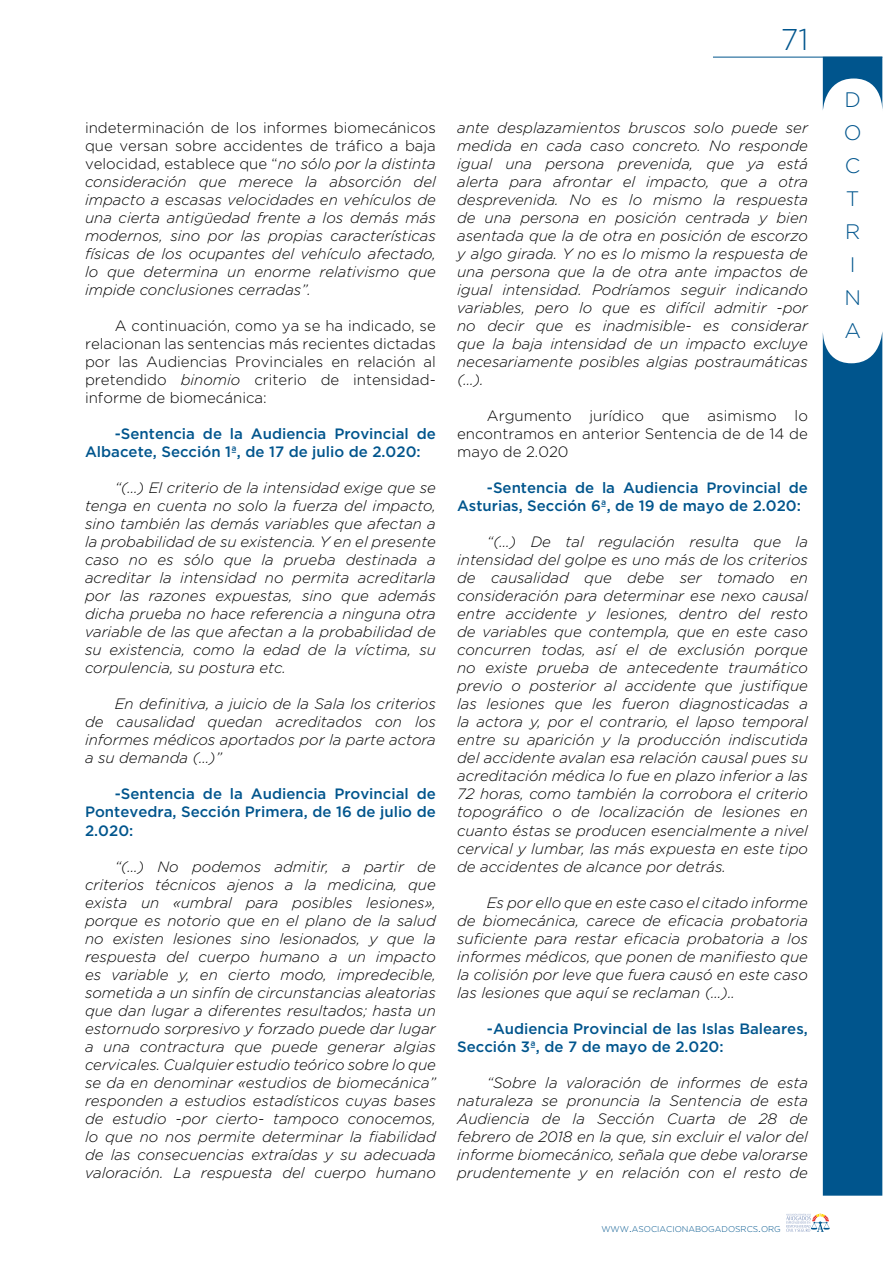
<style>
.page{position:relative;width:893px;height:1263px;background:#fff}
.page>*{position:absolute;margin:0;border:0;box-sizing:border-box;transform-origin:0 0}
.t1{font:300 30px "Gotham";color:#00558d}
.t2{font:300 21px/33px "Gotham";color:#00558d}
.t3{font:italic 300 15px/18px "Gotham";color:#000;text-align:justify}
.t4{font:500 15px/18px "Gotham";color:#00558d}
.t5{font:300 15px/18px "Gotham";color:#000;text-align:justify}
.t6{font:300 8.4px "Gotham";color:#00558d}
.s1{font-style:normal}
.s2{font-style:italic}
.s3{font-size:12px}
</style>
<div class="page">
<hr style="left:713px;top:57px;width:169px;height:1px;background:#00558d">
<svg style="left:823px;top:57px;width:60px;height:52px"></svg>
<svg style="left:822px;top:332px;width:60px;height:864px;background:#3176a3"></svg>
<svg style="left:786px;top:1213px;width:44px;height:19px"></svg>
<h1 class="t1" style="left:781px;top:24px;width:29px">71</h1>
<p class="t3" style="left:85px;top:119px;width:352px"><span class="s1">indeterminación de los informes biomecánicos que versan sobre accidentes de tráfico a baja velocidad, establece que “</span>no sólo por la distinta consideración que merece la absorción del impacto a escasas velocidades en vehículos de una cierta antigüedad frente a los demás más modernos, sino por las propias características físicas de los ocupantes del vehículo afectado, lo que determina un enorme relativismo que impide conclusiones cerradas”.</p>
<p class="t5" style="left:85px;top:316px;width:352px;text-indent:30px">A continuación, como ya se ha indicado, se relacionan las sentencias más recientes dictadas por las Audiencias Provinciales en relación al pretendido <span class="s2">binomio</span> criterio de intensidad&shy;informe de biomecánica:</p>
<p class="t4" style="left:85px;top:424px;width:352px;text-indent:30px">-Sentencia de la Audiencia Provincial de<br>Albacete, Sección 1ª, de 17 de julio de 2.020:</p>
<p class="t3" style="left:85px;top:479px;width:352px;text-indent:30px">“(…) El criterio de la intensidad exige que se tenga en cuenta no solo la fuerza del impacto, sino también las demás variables que afectan a la probabilidad de su existencia. Y en el presente caso no es sólo que la prueba destinada a acreditar la intensidad no permita acreditarla por las razones expuestas, sino que además dicha prueba no hace referencia a ninguna otra variable de las que afectan a la probabilidad de su existencia, como la edad de la víctima, su corpulencia, su postura etc.</p>
<p class="t3" style="left:85px;top:695px;width:352px;text-indent:30px">En definitiva, a juicio de la Sala los criterios de causalidad quedan acreditados con los informes médicos aportados por la parte actora a su demanda (…)”</p>
<p class="t4" style="left:85px;top:785px;width:352px;text-align:justify;text-indent:30px">-Sentencia de la Audiencia Provincial de Pontevedra, Sección Primera, de 16 de julio de 2.020:</p>
<p class="t3" style="left:85px;top:857px;width:352px;text-indent:30px">“(…) No podemos admitir, a partir de criterios técnicos ajenos a la medicina, que exista un «umbral para posibles lesiones», porque es notorio que en el plano de la salud no existen lesiones sino lesionados, y que la respuesta del cuerpo humano a un impacto es variable y, en cierto modo, impredecible, sometida a un sinfín de circunstancias aleatorias que dan lugar a diferentes resultados; hasta un estornudo sorpresivo y forzado puede dar lugar a una contractura que puede generar algias cervicales. Cualquier estudio teórico sobre lo que se da en denominar «estudios de biomecánica” responden a estudios estadísticos cuyas bases de estudio -por cierto- tampoco conocemos, lo que no nos permite determinar la fiabilidad de las consecuencias extraídas y su adecuada valoración. La respuesta del cuerpo humano</p>
<p class="t3" style="left:457px;top:119px;width:352px">ante desplazamientos bruscos solo puede ser medida en cada caso concreto. No responde igual una persona prevenida, que ya está alerta para afrontar el impacto, que a otra desprevenida. No es lo mismo la respuesta de una persona en posición centrada y bien asentada que la de otra en posición de escorzo y algo girada. Y no es lo mismo la respuesta de una persona que la de otra ante impactos de igual intensidad. Podríamos seguir indicando variables, pero lo que es difícil admitir -por no decir que es inadmisible- es considerar que la baja intensidad de un impacto excluye necesariamente posibles algias postraumáticas (…).</p>
<p class="t5" style="left:457px;top:407px;width:352px;text-indent:30px">Argumento jurídico que asimismo lo encontramos en anterior Sentencia de de 14 de mayo de 2.020</p>
<p class="t4" style="left:457px;top:478px;width:352px;text-indent:30px">-Sentencia de la Audiencia Provincial de<br>Asturias, Sección 6ª, de 19 de mayo de 2.020:</p>
<p class="t3" style="left:457px;top:533px;width:352px;text-indent:30px">“(…) De tal regulación resulta que la intensidad del golpe es uno más de los criterios de causalidad que debe ser tomado en consideración para determinar ese nexo causal entre accidente y lesiones, dentro del resto de variables que contempla, que en este caso concurren todas, así el de exclusión porque no existe prueba de antecedente traumático previo o posterior al accidente que justifique las lesiones que les fueron diagnosticadas a la actora y, por el contrario, el lapso temporal entre su aparición y la producción indiscutida del accidente avalan esa relación causal pues su acreditación médica lo fue en plazo inferior a las 72 horas, como también la corrobora el criterio topográfico o de localización de lesiones en cuanto éstas se producen esencialmente a nivel cervical y lumbar, las más expuesta en este tipo de accidentes de alcance por detrás.</p>
<p class="t3" style="left:457px;top:893px;width:352px;text-indent:30px">Es por ello que en este caso el citado informe de biomecánica, carece de eficacia probatoria suficiente para restar eficacia probatoria a los informes médicos, que ponen de manifiesto que la colisión por leve que fuera causó en este caso las lesiones que aquí se reclaman (…)..</p>
<p class="t4" style="left:457px;top:1019px;width:352px;text-indent:30px">-Audiencia Provincial de las Islas Baleares,<br>Sección 3ª, de 7 de mayo de 2.020:</p>
<p class="t3" style="left:457px;top:1073px;width:352px;text-indent:30px">“Sobre la valoración de informes de esta naturaleza se pronuncia la Sentencia de esta Audiencia de la Sección Cuarta de 28 de febrero de 2018 en la que, sin excluir el valor del informe biomecánico, señala que debe valorarse prudentemente y en relación con el resto de</p>
<p class="t6" style="left:601px;top:1224px;width:181px">WWW<span class="s3">.</span>ASOCIACIONABOGADOSRCS<span class="s3">.</span>ORG</p>
<h2 class="t2" style="left:844px;top:83px;width:19px">D<br>O<br>C<br>T<br>R<br>I<br>N<br>A</h2>
</div>
